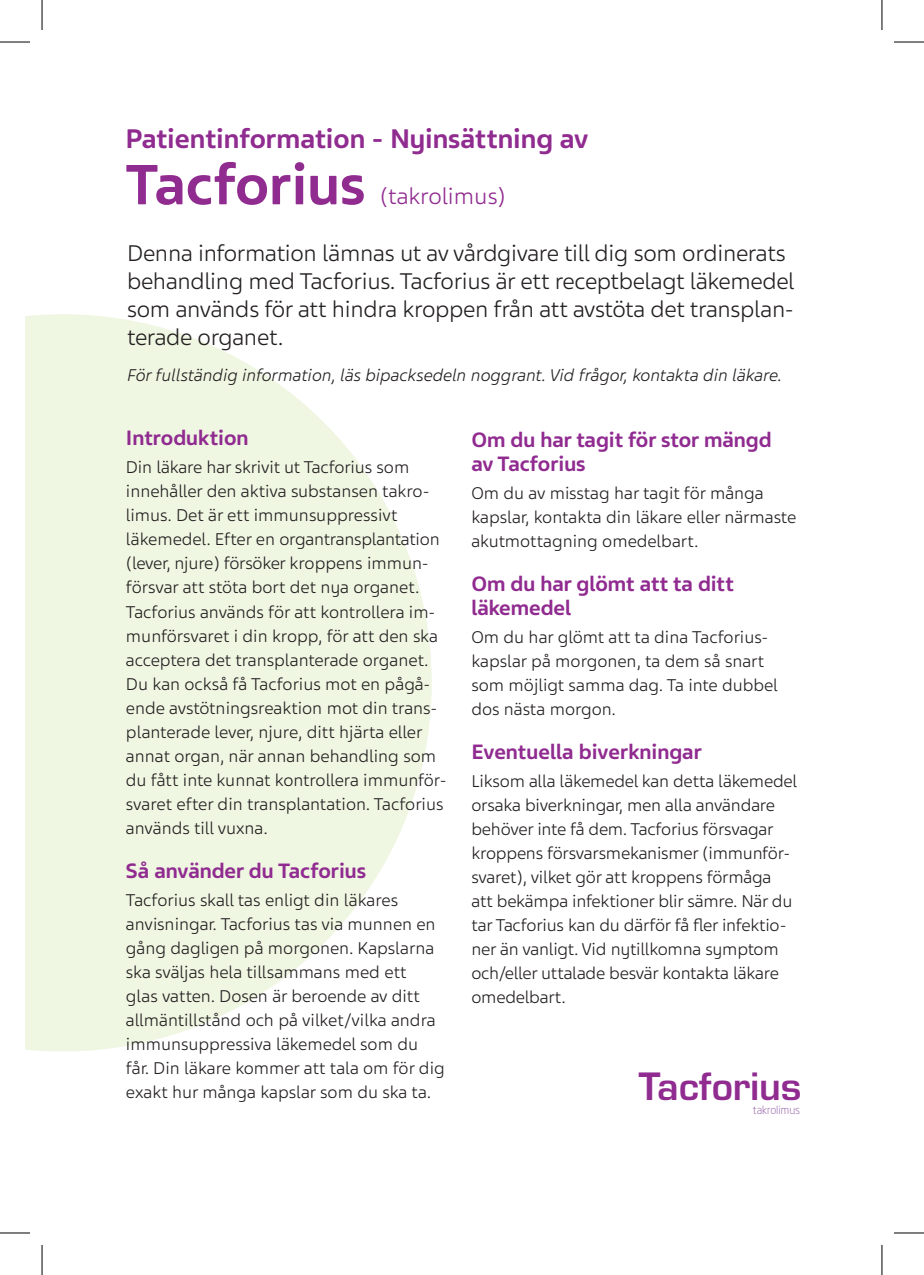
<style>
.page{position:relative;width:924px;height:1275px;background:#fff}
.page>*{position:absolute;margin:0;border:0;box-sizing:border-box;transform-origin:0 0}
.t1{font:700 60px "Teva Sans";color:#902b90}
.t2{font:600 36.6px "Eurostile LT Std";color:#902b90}
.t3{font:700 28.6px "Teva Sans";color:#902b90}
.t4{font:300 24px/28px "Teva Sans";letter-spacing:-.01em;color:#231f20}
.t5{font:300 24px "Teva Sans";color:#902b90}
.t6{font:700 22px/24px "Teva Sans";color:#902b90}
.t7{font:300 18px/24px "Teva Sans";color:#231f20}
.t8{font:italic 300 18px "Teva Sans";color:#231f20}
.t9{font:300 11.2px "Neo Sans Pro";color:#894f9f}
</style>
<div class="page">
<svg style="left:25px;top:314px;width:406px;height:737px;fill:#eff6e2"></svg>
<hr style="left:0;top:42px;width:30px;height:1px;background:#000">
<hr style="left:893px;top:42px;width:30px;height:1px;background:#000">
<hr style="left:0;top:1232px;width:30px;height:1px;background:#000">
<hr style="left:893px;top:1232px;width:30px;height:1px;background:#000">
<hr style="left:42px;top:0;width:1px;height:30px;background:#000">
<hr style="left:42px;top:1245px;width:1px;height:30px;background:#000">
<hr style="left:881px;top:0;width:1px;height:30px;background:#000">
<hr style="left:881px;top:1245px;width:1px;height:30px;background:#000">
<h3 class="t3" style="left:125px;top:122px;width:464px">Patientinformation - Nyinsättning av</h3>
<h1 class="t1" style="left:125px;top:149px;width:242px">Tacforius</h1>
<h3 class="t5" style="left:379px;top:182px;width:128px">(takrolimus)</h3>
<h3 class="t4" style="left:127px;top:239px;width:668px">Denna information lämnas ut av vårdgivare till dig som ordinerats behandling med Tacforius. Tacforius är ett receptbelagt läkemedel som används för att hindra kroppen från att avstöta det transplan&shy;terade organet.</h3>
<p class="t8" style="left:127px;top:365px;width:655px">För fullständig information, läs bipacksedeln noggrant. Vid frågor, kontakta din läkare.</p>
<p class="t6" style="left:126px;top:426px;width:124px">Introduktion</p>
<p class="t7" style="left:126px;top:456px;width:321px">Din läkare har skrivit ut Tacforius som innehåller den aktiva substansen takro&shy;limus. Det är ett immunsuppressivt läkemedel. Efter en organtransplantation (lever, njure) försöker kroppens immun&shy;försvar att stöta bort det nya organet.<br>Tacforius används för att kontrollera im&shy;munförsvaret i din kropp, för att den ska acceptera det transplanterade organet.<br>Du kan också få Tacforius mot en pågå&shy;ende avstötningsreaktion mot din trans&shy;planterade lever, njure, ditt hjärta eller annat organ, när annan behandling som du fått inte kunnat kontrollera immunför&shy;svaret efter din transplantation. Tacforius används till vuxna.</p>
<p class="t6" style="left:126px;top:858px;width:242px">Så använder du Tacforius</p>
<p class="t7" style="left:126px;top:888px;width:320px">Tacforius skall tas enligt din läkares anvisningar. Tacforius tas via munnen en gång dagligen på morgonen. Kapslarna ska sväljas hela tillsammans med ett<br>glas vatten. Dosen är beroende av ditt allmäntillstånd och på vilket/vilka andra immunsuppressiva läkemedel som du får. Din läkare kommer att tala om för dig exakt hur många kapslar som du ska ta.</p>
<p class="t6" style="left:471px;top:428px;width:301px">Om du har tagit för stor mängd av Tacforius</p>
<p class="t7" style="left:471px;top:481px;width:326px">Om du av misstag har tagit för många kapslar, kontakta din läkare eller närmaste akutmottagning omedelbart.</p>
<p class="t6" style="left:471px;top:572px;width:264px">Om du har glömt att ta ditt läkemedel</p>
<p class="t7" style="left:471px;top:625px;width:307px">Om du har glömt att ta dina Tacforius&shy;kapslar på morgonen, ta dem så snart som möjligt samma dag. Ta inte dubbel dos nästa morgon.</p>
<p class="t6" style="left:471px;top:740px;width:232px">Eventuella biverkningar</p>
<p class="t7" style="left:471px;top:769px;width:326px">Liksom alla läkemedel kan detta läkemedel orsaka biverkningar, men alla användare behöver inte få dem. Tacforius försvagar kroppens försvarsmekanismer (immunför&shy;svaret), vilket gör att kroppens förmåga att bekämpa infektioner blir sämre. När du tar Tacforius kan du därför få fler infektio&shy;ner än vanligt. Vid nytillkomna symptom och/eller uttalade besvär kontakta läkare omedelbart.</p>
<h2 class="t2" style="left:638px;top:1064px;width:164px">Tacforius</h2>
<p class="t9" style="left:752px;top:1103px;width:49px">takrolimus</p>
</div>
